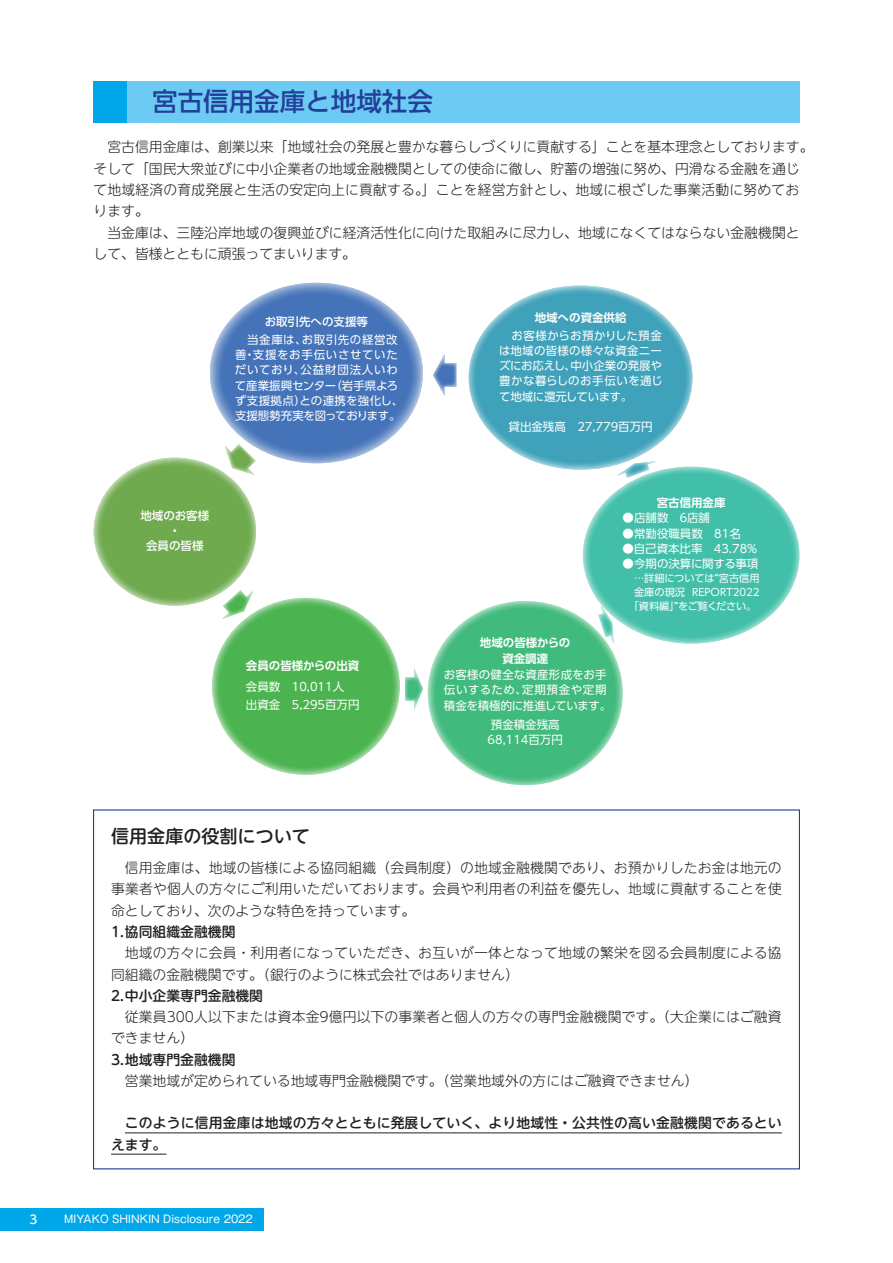
<style>
.page{position:relative;width:893px;height:1263px;background:#fff}
.page>*{position:absolute;margin:0;border:0;box-sizing:border-box;transform-origin:0 0}
.t1{font:500 25.5px "UD Shin Go Pr 6";color:#223f99}
.t2{font:500 18px "UD Shin M Go Pr 6";color:#231f20}
.t3{font:300 13.8px/21.3px "UD Shin M Go Pr 6";color:#231f20}
.t4{font:500 13.8px/21.3px "UD Shin M Go Pr 6";letter-spacing:.01em;color:#231f20}
.t5{font:500 12px "UD Shin Go Pr 6";color:#fff}
.t6{font:11.4px/15.3px "UD Shin Go Pr 6";color:#fff}
.t7{font:11.4px/15.3px "UD Shin Go Pr 6";letter-spacing:.04em;color:#fff;text-align:center}
.t8{font:700 11.4px/15.3px "UD Shin Go Pr 6 De";color:#fff;text-align:center}
.t9{font:500 11.4px/15.3px "UD Shin Go Pr 6";color:#fff;text-align:center}
.t10{font:10.65px "Gothic MB101 Pr 6";color:#fff}
.t11{font:10.2px/14px "UD Shin Go Pr 6";letter-spacing:-.005em;color:#fff;text-align:center}
</style>
<div class="page">
<div style="left:0;top:1208px;width:264px;height:22px;background:#00a7e9"></div>
<hr style="left:125px;top:1132px;width:657px;height:1px;background:#231f20">
<hr style="left:111px;top:1154px;width:55px;height:1px;background:#231f20">
<svg style="left:210px;top:283px;width:213px;height:180px;background:#4e7abc"></svg>
<svg style="left:469px;top:286px;width:223px;height:184px;background:#44a4bc"></svg>
<svg style="left:583px;top:467px;width:216px;height:176px;background:#46c0ab"></svg>
<svg style="left:428px;top:601px;width:195px;height:184px;background:#47bc81"></svg>
<svg style="left:212px;top:598px;width:188px;height:177px;background:#52b656"></svg>
<svg style="left:94px;top:458px;width:162px;height:148px;background:#75ad56"></svg>
<svg style="left:433px;top:354px;width:23px;height:42px"></svg>
<svg style="left:617px;top:461px;width:39px;height:17px"></svg>
<svg style="left:598px;top:605px;width:16px;height:39px"></svg>
<svg style="left:405px;top:668px;width:18px;height:42px"></svg>
<svg style="left:222px;top:590px;width:31px;height:29px"></svg>
<svg style="left:225px;top:444px;width:31px;height:31px"></svg>
<div style="left:94px;top:81px;width:33px;height:41px;background:#00a7e9"></div>
<div style="left:127px;top:81px;width:672px;height:41px;background:#6dcbf3"></div>
<h1 class="t1" style="left:152px;top:81px;width:282px">宮古信用金庫と地域社会</h1>
<p class="t3" style="left:94px;top:136px;width:721px;text-indent:14px">宮古信用金庫は、創業以来「地域社会の発展と豊かな暮らしづくりに貢献する」ことを基本理念としております。そして「国民大衆並びに中小企業者の地域金融機関としての使命に徹し、貯蓄の増強に努め、円滑なる金融を通じて地域経済の育成発展と生活の安定向上に貢献する。」ことを経営方針とし、地域に根ざした事業活動に努めております。</p>
<p class="t3" style="left:94px;top:221px;width:708px;text-indent:14px">当金庫は、三陸沿岸地域の復興並びに経済活性化に向けた取組みに尽力し、地域になくてはならない金融機関として、皆様とともに頑張ってまいります。</p>
<p class="t9" style="left:265px;top:314px;width:105px">お取引先への支援等</p>
<p class="t7" style="left:235px;top:331px;width:170px">当金庫は、お取引先の経営改<br>善・支援をお手伝いさせていただいており、公益財団法人いわて産業振興センター（岩手県よろず支援拠点）との連携を強化し、支援態勢充実を図っております。</p>
<p class="t9" style="left:141px;top:507px;width:70px">地域のお客様・<br>会員の皆様</p>
<p class="t8" style="left:246px;top:658px;width:115px">会員の皆様からの出資</p>
<p class="t6" style="left:246px;top:677px;width:115px;line-height:17.9px">会員数　10,011人<br>出資金　5,295百万円</p>
<p class="t8" style="left:535px;top:309px;width:93px">地域への資金供給</p>
<p class="t6" style="left:499px;top:327px;width:165px;text-align:justify;text-indent:12px">お客様からお預かりした預金は地域の皆様の様々な資金ニーズにお応えし、中小企業の発展や豊かな暮らしのお手伝いを通じて地域に還元しています。</p>
<p class="t6" style="left:509px;top:419px;width:146px">貸出金残高　27,779百万円</p>
<p class="t8" style="left:480px;top:635px;width:92px">地域の皆様からの資金調達</p>
<p class="t6" style="left:444px;top:667px;width:169px">お客様の健全な資産形成をお手伝いするため、定期預金や定期積金を積極的に推進しています。</p>
<p class="t6" style="left:488px;top:716px;width:77px">預金積金残高<br>68,114百万円</p>
<p class="t8" style="left:657px;top:495px;width:70px">宮古信用金庫</p>
<p class="t6" style="left:623px;top:510px;width:89px">●店舗数　６店舗</p>
<p class="t6" style="left:623px;top:525px;width:120px">●常勤役職員数　81名</p>
<p class="t6" style="left:623px;top:541px;width:136px">●自己資本比率　43.78%</p>
<p class="t6" style="left:623px;top:556px;width:137px">●今期の決算に関する事項</p>
<p class="t11" style="left:629px;top:571px;width:133px">…詳細については“宮古信用金庫の現況 ＲＥＰＯＲＴ2022「資料編」”をご覧ください。</p>
<h2 class="t2" style="left:111px;top:821px;width:200px">信用金庫の役割について</h2>
<p class="t3" style="left:111px;top:856px;width:672px;text-align:justify;text-indent:14px">信用金庫は、地域の皆様による協同組織（会員制度）の地域金融機関であり、お預かりしたお金は地元の事業者や個人の方々にご利用いただいております。会員や利用者の利益を優先し、地域に貢献することを使命としており、次のような特色を持っています。</p>
<p class="t4" style="left:111px;top:920px;width:126px">1.協同組織金融機関</p>
<p class="t3" style="left:111px;top:941px;width:672px;text-indent:14px">地域の方々に会員・利用者になっていただき、お互いが一体となって地域の繁栄を図る会員制度による協同組織の金融機関です。（銀行のように株式会社ではありません）</p>
<p class="t4" style="left:111px;top:984px;width:154px">2.中小企業専門金融機関</p>
<p class="t3" style="left:111px;top:1005px;width:672px;text-indent:14px">従業員300人以下または資本金9億円以下の事業者と個人の方々の専門金融機関です。（大企業にはご融資できません）</p>
<p class="t4" style="left:111px;top:1048px;width:126px">3.地域専門金融機関</p>
<p class="t3" style="left:125px;top:1069px;width:575px">営業地域が定められている地域専門金融機関です。（営業地域外の方にはご融資できません）</p>
<p class="t4" style="left:111px;top:1111px;width:672px;text-indent:14px">このように信用金庫は地域の方々とともに発展していく、より地域性・公共性の高い金融機関であるといえます。</p>
<p class="t5" style="left:29px;top:1209px;width:9px">3</p>
<p class="t10" style="left:64px;top:1210px;width:190px">MIYAKO SHINKIN Disclosure 2022</p>
</div>
